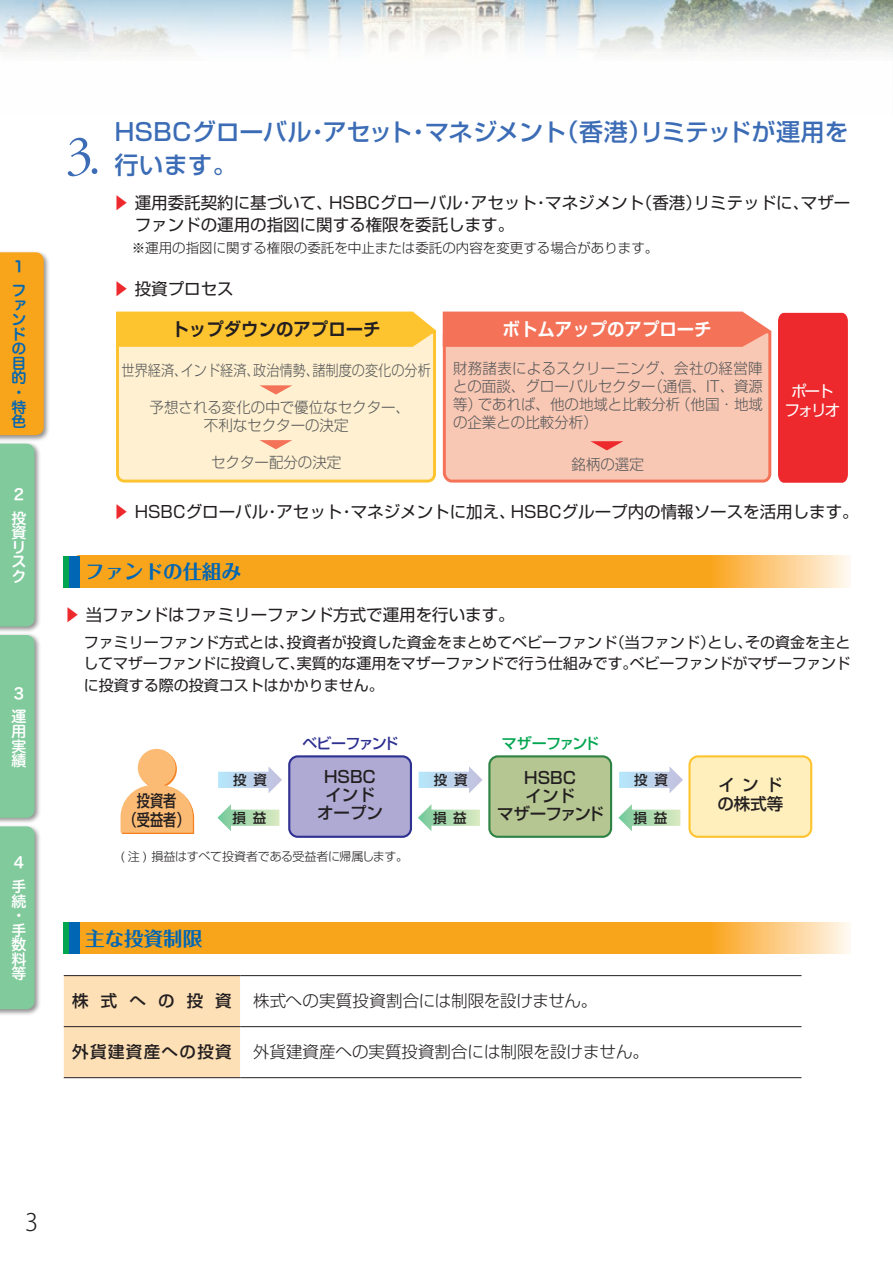
<style>
.page{position:relative;width:893px;height:1263px;background:#fff}
.page>*{position:absolute;margin:0;border:0;box-sizing:border-box;transform-origin:0 0}
.t1{font:55.5px "Adobe Garamond Titling";color:#3b6cb5}
.t2{font:500 24px/33px "Shin Go Pr 5";letter-spacing:.01em;color:#3b6cb5}
.t3{font:300 24px "Koz Go Pro";color:#231f20}
.t4{font:700 19.5px "Folk Pro";color:#0166b3}
.t5{font:700 18px "Shin Go Pro De";color:#fff;scale:.96 1}
.t6{font:700 18px "Shin Go Pro De";color:#231f20;scale:.96 1}
.t7{font:16.5px/22.5px "Shin Go Pr 5";color:#231f20}
.t8{font:300 16.5px "Shin Go Pr 5";color:#231f20}
.t9{font:500 16.5px/18px "Shin Go Pr 5";color:#231f20;text-align:center}
.t10{font:500 16.5px "Shin Go Pr 5";letter-spacing:.085em;color:#231f20}
.t11{font:500 16.5px/19.2px "Shin Go Pr 5";color:#231f20;text-align:center;scale:.8 1}
.t12{font:15.6px/18.8px "Shin Go Pro";letter-spacing:-.14em;color:#fff;text-align:center}
.t13{font:15px/21.3px "Shin Go Pr 5";letter-spacing:-.005em;color:#231f20;text-align:justify}
.t14{font:300 15px/18px "Shin Go Pro";color:#57585a;text-align:center;scale:.96 1}
.t15{font:300 15px "Shin Go Pro";color:#57585a;scale:.88 1}
.t16{font:15px/14.5px "Hira Maru Std N W6";color:#fff}
.t17{font:15px/14.5px "Hira Maru Std N W6";color:#0166b3}
.t18{font:500 15px "Shin Go Pr 5";letter-spacing:-.085em;color:#2e3092}
.t19{font:500 15px "Shin Go Pr 5";letter-spacing:-.08em;color:#00a54f}
.t20{font:300 13.5px "Shin Go Pr 5";color:#231f20}
.t21{font:500 13.5px "Shin Go Pr 5";letter-spacing:.5em;color:#231f20}
.t22{font:300 12px "Shin Go Pr 5";letter-spacing:-.02em;color:#231f20}
.s1{color:#ee292d}
</style>
<div class="page">
<div style="left:0;top:250px;width:50px;height:192px;background:#231f20;opacity:.5"></div>
<div style="left:0;top:252px;width:44px;height:183px;background:#f9a51b"></div>
<div style="left:0;top:441px;width:41px;height:192px;background:#231f20;opacity:.5"></div>
<div style="left:0;top:444px;width:35px;height:182px;background:#80ca9c"></div>
<div style="left:0;top:632px;width:41px;height:193px;background:#231f20;opacity:.5"></div>
<div style="left:0;top:635px;width:35px;height:183px;background:#80ca9c"></div>
<div style="left:0;top:824px;width:41px;height:192px;background:#231f20;opacity:.5"></div>
<div style="left:0;top:826px;width:35px;height:183px;background:#80ca9c"></div>
<img style="left:0;top:0;width:893px;height:56px">
<div style="left:116px;top:347px;width:320px;height:136px;background:#fef0d0"></div>
<div style="left:778px;top:313px;width:70px;height:170px;background:#ee292d"></div>
<div style="left:116px;top:312px;width:320px;height:35px;background:#fec430"></div>
<div style="left:443px;top:347px;width:328px;height:136px;background:#f9c8b4"></div>
<div style="left:443px;top:312px;width:328px;height:35px;background:#f37258"></div>
<svg style="left:259px;top:385px;width:33px;height:9px"></svg>
<svg style="left:259px;top:440px;width:33px;height:9px"></svg>
<svg style="left:590px;top:441px;width:33px;height:9px"></svg>
<svg style="left:79px;top:556px;width:771px;height:31px;background:#f9ac2e"></svg>
<div style="left:64px;top:556px;width:6px;height:31px;background:#00a54f"></div>
<div style="left:69px;top:556px;width:10px;height:31px;background:#0166b3"></div>
<div style="left:289px;top:756px;width:122px;height:81px;background:#afaad3;border-radius:9px"></div>
<div style="left:288px;top:755px;width:124px;height:83px;border:2px solid #2e3092;border-radius:9px"></div>
<div style="left:489px;top:756px;width:122px;height:81px;background:#b5c692;border-radius:9px"></div>
<div style="left:488px;top:755px;width:124px;height:83px;border:2px solid #2e8344;border-radius:9px"></div>
<div style="left:689px;top:756px;width:122px;height:81px;background:#feefbc;border-radius:9px"></div>
<div style="left:688px;top:755px;width:124px;height:83px;border:2px solid #fec430;border-radius:9px"></div>
<svg style="left:121px;top:749px;width:73px;height:85px"></svg>
<svg style="left:218px;top:766px;width:64px;height:27px"></svg>
<svg style="left:217px;top:804px;width:62px;height:27px"></svg>
<svg style="left:419px;top:766px;width:64px;height:27px"></svg>
<svg style="left:418px;top:804px;width:62px;height:27px"></svg>
<svg style="left:619px;top:766px;width:64px;height:27px"></svg>
<svg style="left:618px;top:804px;width:62px;height:27px"></svg>
<svg style="left:79px;top:923px;width:771px;height:31px;background:#f9ac2e"></svg>
<div style="left:64px;top:923px;width:6px;height:31px;background:#00a54f"></div>
<div style="left:69px;top:923px;width:10px;height:31px;background:#0166b3"></div>
<div style="left:64px;top:976px;width:176px;height:101px;background:#fee0b6"></div>
<svg style="left:240px;top:976px;width:561px;height:52px"></svg>
<hr style="left:64px;top:1077px;width:176px;height:1px;background:#231f20">
<hr style="left:240px;top:1077px;width:561px;height:1px;background:#231f20">
<hr style="left:64px;top:975px;width:176px;height:1px;background:#231f20">
<hr style="left:240px;top:975px;width:561px;height:1px;background:#231f20">
<hr style="left:64px;top:1026px;width:176px;height:1px;background:#231f20">
<hr style="left:240px;top:1026px;width:561px;height:1px;background:#231f20">
<p class="t17" style="left:12px;top:255px;width:15px;line-height:23.7px">１フ</p>
<p class="t17" style="left:12px;top:298px;width:16px">ァンドの目的・特色</p>
<p class="t16" style="left:12px;top:483px;width:16px;line-height:23.5px">２投</p>
<p class="t16" style="left:12px;top:526px;width:16px">資リスク</p>
<p class="t16" style="left:12px;top:682px;width:16px;line-height:23.7px">３運</p>
<p class="t16" style="left:12px;top:724px;width:16px;text-align:justify">用実績</p>
<p class="t16" style="left:12px;top:851px;width:16px;line-height:23.5px">４手</p>
<p class="t16" style="left:12px;top:894px;width:16px">続・手数料等</p>
<h1 class="t1" style="left:65px;top:124px;width:38px">3.</h1>
<h2 class="t2" style="left:115px;top:113px;width:736px">HSBCグローバル・アセット・マネジメント（香港）リミテッドが運用を行います。</h2>
<p class="t7" style="left:135px;top:190px;width:717px;text-indent:-22px"><span class="s1">▶</span> 運用委託契約に基づいて、HSBCグローバル・アセット・マネジメント（香港）リミテッドに、マザーファンドの運用の指図に関する権限を委託します。</p>
<p class="t20" style="left:132px;top:237px;width:528px">※運用の指図に関する権限の委託を中止または委託の内容を変更する場合があります。</p>
<p class="t7" style="left:113px;top:276px;width:122px"><span class="s1">▶</span> 投資プロセス</p>
<p class="t6" style="left:172px;top:314px;width:219px">トップダウンのアプローチ</p>
<p class="t5" style="left:503px;top:314px;width:219px">ボトムアップのアプローチ</p>
<p class="t15" style="left:122px;top:357px;width:353px">世界経済、インド経済、政治情勢、諸制度の変化の分析</p>
<p class="t14" style="left:150px;top:396px;width:273px">予想される変化の中で優位なセクター、不利なセクターの決定</p>
<p class="t14" style="left:453px;top:358px;width:324px;text-align:justify">財務諸表によるスクリーニング、会社の経営陣との面談、グローバルセクター（通信、IT、資源等）であれば、他の地域と比較分析（他国・地域の企業との比較分析）</p>
<p class="t12" style="left:784px;top:380px;width:57px">ポートフォリオ</p>
<p class="t14" style="left:211px;top:452px;width:137px">セクター配分の決定</p>
<p class="t14" style="left:572px;top:453px;width:77px">銘柄の選定</p>
<p class="t7" style="left:113px;top:499px;width:747px"><span class="s1">▶</span> HSBCグローバル・アセット・マネジメントに加え、HSBCグループ内の情報ソースを活用します。</p>
<p class="t4" style="left:85px;top:555px;width:157px">ファンドの仕組み</p>
<p class="t7" style="left:64px;top:601px;width:452px"><span class="s1">▶</span> 当ファンドはファミリーファンド方式で運用を行います。</p>
<p class="t13" style="left:83px;top:630px;width:769px;text-indent:-20px">　 ファミリーファンド方式とは、投資者が投資した資金をまとめてベビーファンド（当ファンド）とし、その資金を主としてマザーファンドに投資して、実質的な運用をマザーファンドで行う仕組みです。ベビーファンドがマザーファンドに投資する際の投資コストはかかりません。</p>
<p class="t11" style="left:124px;top:790px;width:84px">投資者<br>（受益者）</p>
<p class="t21" style="left:233px;top:769px;width:35px">投資</p>
<p class="t21" style="left:233px;top:806px;width:35px">損益</p>
<p class="t18" style="left:302px;top:731px;width:98px">ベビーファンド</p>
<p class="t9" style="left:317px;top:766px;width:67px">HSBCインドオープン</p>
<p class="t22" style="left:120px;top:846px;width:289px">( 注 ) 損益はすべて投資者である受益者に帰属します。</p>
<p class="t4" style="left:85px;top:922px;width:118px">主な投資制限</p>
<p class="t21" style="left:434px;top:769px;width:35px">投資</p>
<p class="t21" style="left:433px;top:806px;width:35px">損益</p>
<p class="t19" style="left:502px;top:731px;width:99px">マザーファンド</p>
<p class="t9" style="left:497px;top:767px;width:108px">HSBC<br>インド<br>マザーファンド</p>
<p class="t9" style="left:717px;top:773px;width:67px;line-height:19.5px;text-align:left">インドの株式等</p>
<p class="t21" style="left:634px;top:769px;width:35px">投資</p>
<p class="t21" style="left:633px;top:806px;width:35px">損益</p>
<p class="t9" style="left:72px;top:990px;width:161px">株式への投資</p>
<p class="t8" style="left:253px;top:987px;width:346px">株式への実質投資割合には制限を設けません。</p>
<p class="t10" style="left:72px;top:1038px;width:161px">外貨建資産への投資</p>
<p class="t8" style="left:253px;top:1038px;width:397px">外貨建資産への実質投資割合には制限を設けません。</p>
<h2 class="t3" style="left:25px;top:1207px;width:15px">3</h2>
</div>
